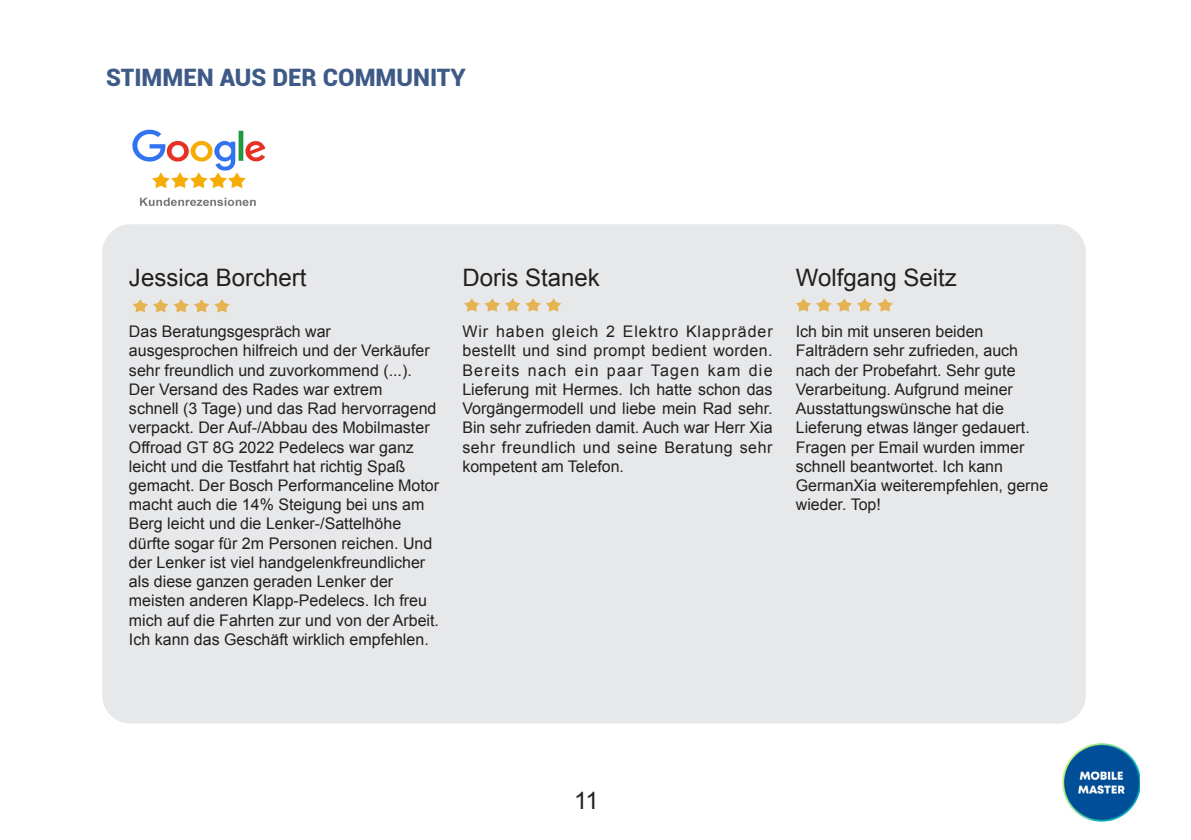
<style>
.page{position:relative;width:1191px;height:840px;background:#fff}
.page>*{position:absolute;margin:0;border:0;box-sizing:border-box;transform-origin:0 0}
.t1{font:24px "Arial";color:#231f20}
.t2{font:900 24px "Roboto";color:#3e5a87}
.t3{font:16px/19.2px "Arial";color:#231f20}
</style>
<div class="page">
<div style="left:102px;top:224px;width:984px;height:499px;background:#e6e8ea;border-radius:28px"></div>
<svg style="left:464px;top:298px;width:97px;height:13px"></svg>
<svg style="left:133px;top:299px;width:97px;height:13px"></svg>
<svg style="left:796px;top:298px;width:96px;height:13px"></svg>
<img style="left:1062px;top:743px;width:78px;height:78px">
<img style="left:132px;top:129px;width:134px;height:78px">
<p class="t2" style="left:106px;top:60px;width:361px">STIMMEN AUS DER COMMUNITY</p>
<p class="t1" style="left:129px;top:262px;width:179px">Jessica Borchert</p>
<p class="t3" style="left:129px;top:322px;width:302px">Das Beratungsgespräch war ausgesprochen hilfreich und der Verkäufer sehr freundlich und zuvorkommend (...).</p>
<p class="t3" style="left:129px;top:379px;width:311px">Der Versand des Rades war extrem<br>schnell (3 Tage) und das Rad hervorragend verpackt. Der Auf-/Abbau des Mobilmaster Offroad GT 8G 2022 Pedelecs war ganz leicht und die Testfahrt hat richtig Spaß gemacht. Der Bosch Performanceline Motor macht auch die 14% Steigung bei uns am Berg leicht und die Lenker-/Sattelhöhe dürfte sogar für 2m Personen reichen. Und der Lenker ist viel handgelenkfreundlicher als diese ganzen geraden Lenker der meisten anderen Klapp-Pedelecs. Ich freu mich auf die Fahrten zur und von der Arbeit.</p>
<p class="t3" style="left:129px;top:629px;width:301px">Ich kann das Geschäft wirklich empfehlen.</p>
<p class="t1" style="left:462px;top:262px;width:139px">Doris Stanek</p>
<p class="t3" style="left:462px;top:322px;width:312px;text-align:justify">Wir haben gleich 2 Elektro Klappräder bestellt und sind prompt bedient worden.<br>Bereits nach ein paar Tagen kam die Lieferung mit Hermes. Ich hatte schon das Vorgängermodell und liebe mein Rad sehr.<br>Bin sehr zufrieden damit. Auch war Herr Xia sehr freundlich und seine Beratung sehr kompetent am Telefon.</p>
<p class="t1" style="left:796px;top:262px;width:162px">Wolfgang Seitz</p>
<p class="t3" style="left:796px;top:322px;width:235px">Ich bin mit unseren beiden<br>Falträdern sehr zufrieden, auch nach der Probefahrt. Sehr gute<br>Verarbeitung. Aufgrund meiner<br>Ausstattungswünsche hat die<br>Lieferung etwas länger gedauert.</p>
<p class="t3" style="left:796px;top:437px;width:254px">Fragen per Email wurden immer schnell beantwortet. Ich kann<br>GermanXia weiterempfehlen, gerne wieder. Top!</p>
<p class="t1" style="left:574px;top:784px;width:26px">11</p>
</div>
